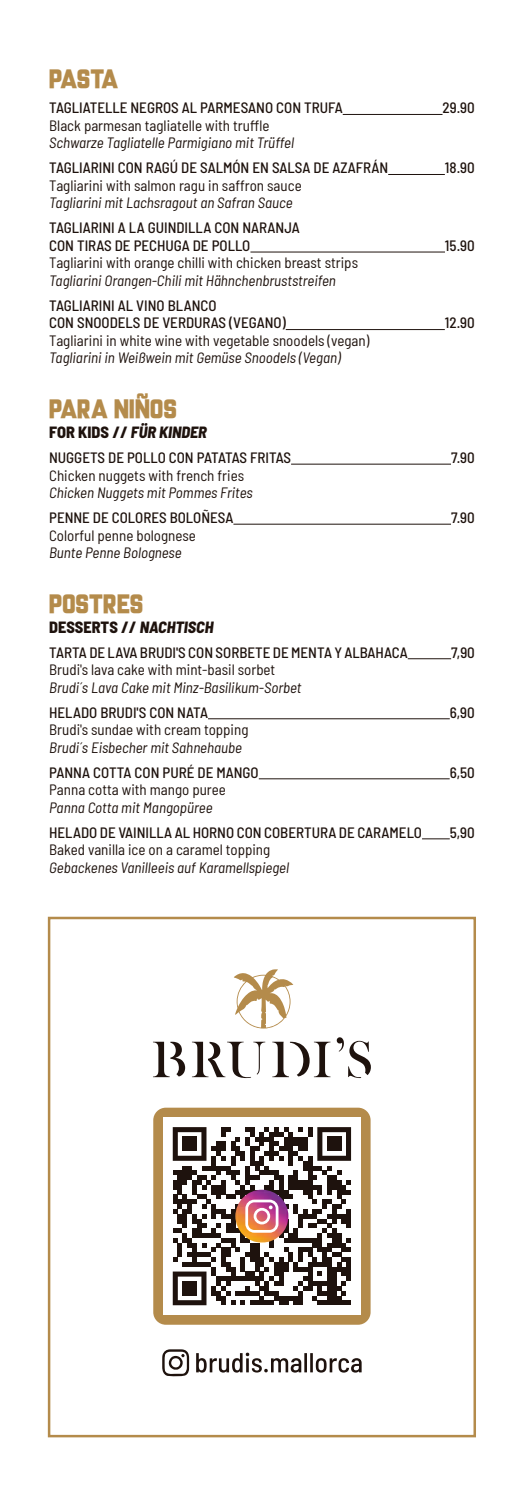
<style>
.page{position:relative;width:527px;height:1489px;background:#fff}
.page>*{position:absolute;margin:0;border:0;box-sizing:border-box;transform-origin:0 0}
.t1{font:25px "Mr Headlines";color:#b48b4b}
.t2{font:800 semi-condensed 16.25px "Barlow";color:#1e120d}
.t3{font:500 semi-condensed 15px/17.5px "Barlow";color:#1e120d}
.t4{font:italic semi-condensed 15px "Barlow";color:#1e120d}
.t5{font:semi-condensed 15px "Barlow";color:#1e120d}
.s1{font-style:italic}
</style>
<div class="page">
<div style="left:48px;top:916px;width:427px;height:521px;border:2px solid #b48b4b"></div>
<hr style="left:342px;top:114px;width:100px;height:1px;background:#1e120d">
<hr style="left:388px;top:174px;width:56px;height:1px;background:#1e120d">
<hr style="left:250px;top:252px;width:194px;height:1px;background:#1e120d">
<hr style="left:285px;top:329px;width:159px;height:1px;background:#1e120d">
<hr style="left:291px;top:464px;width:159px;height:1px;background:#1e120d">
<hr style="left:233px;top:524px;width:217px;height:1px;background:#1e120d">
<hr style="left:407px;top:658px;width:43px;height:1px;background:#1e120d">
<hr style="left:208px;top:718px;width:241px;height:1px;background:#1e120d">
<hr style="left:258px;top:778px;width:191px;height:1px;background:#1e120d">
<svg style="left:422px;top:838px;width:27px;height:1px"></svg>
<svg style="left:234px;top:969px;width:59px;height:59px"></svg>
<svg style="left:153px;top:1041px;width:32px;height:36px"></svg>
<svg style="left:192px;top:1041px;width:73px;height:36px"></svg>
<svg style="left:272px;top:1041px;width:58px;height:36px"></svg>
<svg style="left:336px;top:1037px;width:34px;height:40px"></svg>
<div style="left:153px;top:1107px;width:217px;height:217px;background:#b48b4b;border-radius:13px"></div>
<div style="left:163px;top:1117px;width:197px;height:197px;background:#fff"></div>
<svg style="left:172px;top:1127px;width:179px;height:178px"></svg>
<svg style="left:162px;top:1349px;width:27px;height:27px"></svg>
<svg style="left:196px;top:1352px;width:105px;height:20px"></svg>
<hr style="left:304px;top:1352px;width:3px;height:20px;background:#1e120d">
<hr style="left:310px;top:1352px;width:2px;height:20px;background:#1e120d">
<svg style="left:315px;top:1358px;width:46px;height:14px"></svg>
<h1 class="t1" style="left:49px;top:64px;width:71px">PASTA</h1>
<p class="t3" style="left:49px;top:98px;width:295px">TAGLIATELLE NEGROS AL PARMESANO CON TRUFA</p>
<p class="t3" style="left:442px;top:98px;width:34px">29.90</p>
<p class="t5" style="left:49px;top:115px;width:221px">Black parmesan tagliatelle with truffle</p>
<p class="t4" style="left:49px;top:132px;width:246px">Schwarze Tagliatelle Parmigiano mit Trüffel</p>
<p class="t3" style="left:49px;top:158px;width:340px">TAGLIARINI CON RAGÚ DE SALMÓN EN SALSA DE AZAFRÁN</p>
<p class="t3" style="left:444px;top:158px;width:31px">18.90</p>
<p class="t5" style="left:49px;top:175px;width:254px">Tagliarini with salmon ragu in saffron sauce</p>
<p class="t4" style="left:49px;top:192px;width:245px">Tagliarini mit Lachsragout an Safran Sauce</p>
<p class="t3" style="left:49px;top:218px;width:252px">TAGLIARINI A LA GUINDILLA CON NARANJA<br>CON TIRAS DE PECHUGA DE POLLO</p>
<p class="t3" style="left:444px;top:235px;width:31px">15.90</p>
<p class="t5" style="left:49px;top:252px;width:310px">Tagliarini with orange chilli with chicken breast strips</p>
<p class="t4" style="left:49px;top:270px;width:288px">Tagliarini Orangen-Chili mit Hähnchenbruststreifen</p>
<p class="t3" style="left:49px;top:295px;width:238px">TAGLIARINI AL VINO BLANCO<br>CON SNOODELS DE VERDURAS (VEGANO)</p>
<p class="t3" style="left:444px;top:313px;width:31px">12.90</p>
<p class="t5" style="left:49px;top:330px;width:321px">Tagliarini in white wine with vegetable snoodels (vegan)</p>
<p class="t4" style="left:49px;top:347px;width:293px">Tagliarini in Weißwein mit Gemüse Snoodels (Vegan)</p>
<h1 class="t1" style="left:49px;top:394px;width:129px">PARA NIÑOS</h1>
<p class="t2" style="left:49px;top:420px;width:159px">FOR KIDS // <span class="s1">FÜR KINDER</span></p>
<p class="t3" style="left:49px;top:447px;width:243px">NUGGETS DE POLLO CON PATATAS FRITAS</p>
<p class="t3" style="left:450px;top:447px;width:25px">7.90</p>
<p class="t5" style="left:49px;top:464px;width:196px">Chicken nuggets with french fries</p>
<p class="t4" style="left:49px;top:482px;width:205px">Chicken Nuggets mit Pommes Frites</p>
<p class="t3" style="left:49px;top:507px;width:185px">PENNE DE COLORES BOLOÑESA</p>
<p class="t3" style="left:450px;top:507px;width:25px">7.90</p>
<p class="t5" style="left:49px;top:524px;width:148px">Colorful penne bolognese</p>
<p class="t4" style="left:49px;top:542px;width:134px">Bunte Penne Bolognese</p>
<h1 class="t1" style="left:49px;top:588px;width:96px">POSTRES</h1>
<p class="t2" style="left:49px;top:615px;width:165px">DESSERTS // <span class="s1">NACHTISCH</span></p>
<p class="t3" style="left:49px;top:642px;width:360px">TARTA DE LAVA BRUDI'S CON SORBETE DE MENTA Y ALBAHACA</p>
<p class="t3" style="left:451px;top:642px;width:25px">7,90</p>
<p class="t5" style="left:49px;top:659px;width:227px">Brudi's lava cake with mint-basil sorbet</p>
<p class="t4" style="left:49px;top:676px;width:254px">Brudi´s Lava Cake mit Minz-Basilikum-Sorbet</p>
<p class="t3" style="left:49px;top:702px;width:160px">HELADO BRUDI'S CON NATA</p>
<p class="t3" style="left:449px;top:702px;width:27px">6,90</p>
<p class="t5" style="left:49px;top:719px;width:201px">Brudi's sundae with cream topping</p>
<p class="t4" style="left:49px;top:736px;width:194px">Brudi´s Eisbecher mit Sahnehaube</p>
<p class="t3" style="left:49px;top:762px;width:211px">PANNA COTTA CON PURÉ DE MANGO</p>
<p class="t3" style="left:449px;top:762px;width:27px">6,50</p>
<p class="t5" style="left:49px;top:779px;width:178px">Panna cotta with mango puree</p>
<p class="t4" style="left:49px;top:796px;width:165px">Panna Cotta mit Mangopüree</p>
<p class="t3" style="left:49px;top:822px;width:374px">HELADO DE VAINILLA AL HORNO CON COBERTURA DE CARAMELO</p>
<p class="t3" style="left:449px;top:822px;width:27px">5,90</p>
<p class="t5" style="left:49px;top:839px;width:222px">Baked vanilla ice on a caramel topping</p>
<p class="t4" style="left:49px;top:856px;width:241px">Gebackenes Vanilleeis auf Karamellspiegel</p>
</div>
